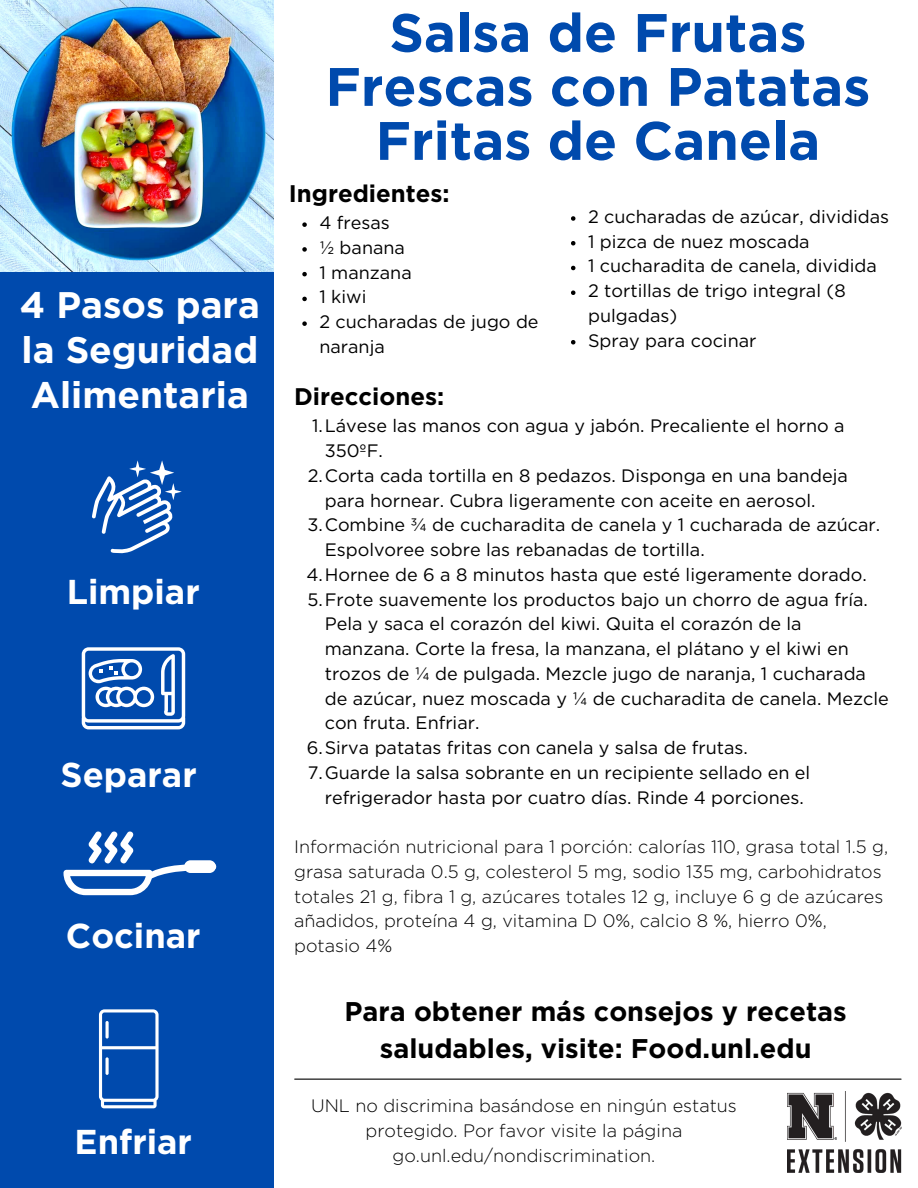
<style>
.page{position:relative;width:918px;height:1188px;background:#fff}
.page>*{position:absolute;margin:0;border:0;box-sizing:border-box;transform-origin:0 0}
.t1{font:700 54px/54px "Gotham";color:#004aad;text-align:center}
.t2{font:700 36.9px/45px "Gotham";color:#fff;text-align:justify}
.t3{font:700 34.5px "Gotham";color:#fff}
.t4{font:700 27px/37.2px "Gotham";color:#000;text-align:center}
.t5{font:700 24px "Gotham";color:#000}
.t6{font:18px/24.8px "Gotham";color:#000}
.t7{font:300 18px/24.8px "Gotham";color:#000}
</style>
<div class="page">
<img style="left:0;top:0;width:273px;height:271px">
<div style="left:0;top:272px;width:274px;height:916px;background:#004aad"></div>
<img style="left:787px;top:1091px;width:115px;height:81px">
<svg style="left:92px;top:460px;width:90px;height:94px"></svg>
<svg style="left:82px;top:647px;width:103px;height:82px"></svg>
<svg style="left:63px;top:831px;width:153px;height:64px"></svg>
<svg style="left:99px;top:1009px;width:60px;height:99px"></svg>
<hr style="left:106px;top:1021px;width:3px;height:18px;background:#fff;border-radius:2px">
<hr style="left:106px;top:1057px;width:3px;height:18px;background:#fff;border-radius:2px">
<hr style="left:295px;top:1079px;width:606px;height:1px;background:#000">
<svg style="left:302px;top:222px;width:5px;height:5px"></svg>
<svg style="left:302px;top:247px;width:5px;height:5px"></svg>
<svg style="left:302px;top:272px;width:5px;height:4px"></svg>
<svg style="left:302px;top:297px;width:5px;height:4px"></svg>
<svg style="left:302px;top:321px;width:5px;height:5px"></svg>
<svg style="left:571px;top:216px;width:4px;height:5px"></svg>
<svg style="left:571px;top:241px;width:4px;height:4px"></svg>
<svg style="left:571px;top:266px;width:4px;height:4px"></svg>
<svg style="left:571px;top:290px;width:4px;height:5px"></svg>
<svg style="left:571px;top:340px;width:4px;height:4px"></svg>
<p class="t2" style="left:20px;top:284px;width:241px">4 Pasos para la Seguridad Alimentaria</p>
<p class="t3" style="left:67px;top:577px;width:135px">Limpiar</p>
<p class="t3" style="left:61px;top:759px;width:138px">Separar</p>
<p class="t3" style="left:66px;top:920px;width:136px">Cocinar</p>
<p class="t3" style="left:75px;top:1126px;width:119px">Enfriar</p>
<p class="t1" style="left:325px;top:9px;width:546px">Salsa de Frutas<br>Frescas con Patatas<br>Fritas de Canela</p>
<p class="t5" style="left:289px;top:183px;width:162px">Ingredientes:</p>
<p class="t6" style="left:319px;top:211px;width:72px">4 fresas</p>
<p class="t6" style="left:319px;top:236px;width:87px">½ banana</p>
<p class="t6" style="left:319px;top:261px;width:94px">1 manzana</p>
<p class="t6" style="left:319px;top:286px;width:49px">1 kiwi</p>
<p class="t6" style="left:319px;top:310px;width:221px">2 cucharadas de jugo de naranja</p>
<p class="t5" style="left:294px;top:386px;width:152px">Direcciones:</p>
<p class="t6" style="left:588px;top:205px;width:303px">2 cucharadas de azúcar, divididas</p>
<p class="t6" style="left:588px;top:230px;width:223px">1 pizca de nuez moscada</p>
<p class="t6" style="left:588px;top:255px;width:290px">1 cucharadita de canela, dividida</p>
<p class="t6" style="left:588px;top:279px;width:259px">2 tortillas de trigo integral (8 pulgadas)</p>
<p class="t6" style="left:588px;top:329px;width:170px">Spray para cocinar</p>
<p class="t6" style="left:325px;top:415px;width:521px;text-indent:-13px">1.Lávese las manos con agua y jabón. Precaliente el horno a<br>350ºF.</p>
<p class="t6" style="left:325px;top:464px;width:525px;text-indent:-17px">2.Corta cada tortilla en 8 pedazos. Disponga en una bandeja para hornear. Cubra ligeramente con aceite en aerosol.</p>
<p class="t6" style="left:325px;top:514px;width:557px;text-indent:-17px">3.Combine ¾ de cucharadita de canela y 1 cucharada de azúcar.<br>Espolvoree sobre las rebanadas de tortilla.</p>
<p class="t6" style="left:306px;top:563px;width:562px">4.Hornee de 6 a 8 minutos hasta que esté ligeramente dorado.</p>
<p class="t6" style="left:325px;top:588px;width:566px;text-indent:-17px">5.Frote suavemente los productos bajo un chorro de agua fría.<br>Pela y saca el corazón del kiwi. Quita el corazón de la manzana. Corte la fresa, la manzana, el plátano y el kiwi en trozos de ¼ de pulgada. Mezcle jugo de naranja, 1 cucharada de azúcar, nuez moscada y ¼ de cucharadita de canela. Mezcle con fruta. Enfriar.</p>
<p class="t6" style="left:307px;top:736px;width:442px">6.Sirva patatas fritas con canela y salsa de frutas.</p>
<p class="t6" style="left:308px;top:761px;width:504px;text-align:center">7.Guarde la salsa sobrante en un recipiente sellado en el refrigerador hasta por cuatro días. Rinde 4 porciones.</p>
<p class="t7" style="left:294px;top:835px;width:596px">Información nutricional para 1 porción: calorías 110, grasa total 1.5 g, grasa saturada 0.5 g, colesterol 5 mg, sodio 135 mg, carbohidratos totales 21 g, fibra 1 g, azúcares totales 12 g, incluye 6 g de azúcares añadidos, proteína 4 g, vitamina D 0%, calcio 8 %, hierro 0%, potasio 4%</p>
<p class="t4" style="left:345px;top:994px;width:504px">Para obtener más consejos y recetas saludables, visite: Food.unl.edu</p>
<p class="t7" style="left:311px;top:1095px;width:427px;text-align:center">UNL no discrimina basándose en ningún estatus protegido. Por favor visite la página go.unl.edu/nondiscrimination.</p>
</div>
